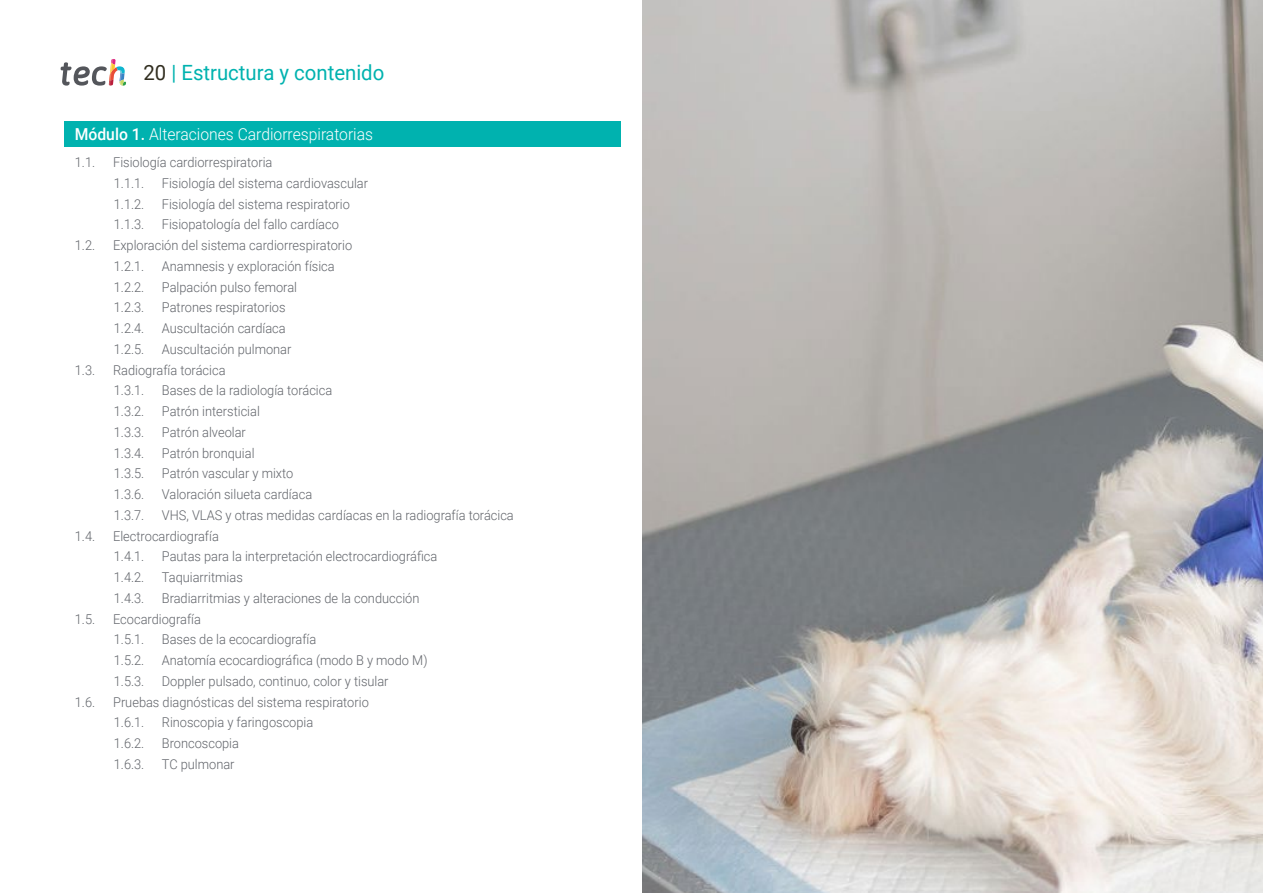
<style>
.page{position:relative;width:1263px;height:893px;background:#fff}
.page>*{position:absolute;margin:0;border:0;box-sizing:border-box;transform-origin:0 0}
.t1{font:21px "Roboto";color:#00b2af}
.t2{font:300 16.5px "Roboto";color:#fff;scale:.95 1}
.t3{font:300 13.5px/20.7px "Roboto";color:#61646a;scale:.95 1}
.s1{color:#312e20}
.s2{font-weight:500}
</style>
<div class="page">
<div style="left:64px;top:121px;width:557px;height:25px;background:#00b2af"></div>
<svg style="left:61px;top:59px;width:65px;height:27px"></svg>
<img style="left:642px;top:0;width:621px;height:893px">
<h1 class="t1" style="left:144px;top:57px;width:242px"><span class="s1">20</span> | Estructura y contenido</h1>
<p class="t2" style="left:75px;top:123px;width:315px"><span class="s2">Módulo 1.</span> Alteraciones Cardiorrespiratorias</p>
<p class="t3" style="left:75px;top:151px;width:23px">1.1.</p>
<p class="t3" style="left:113px;top:151px;width:169px">Fisiología cardiorrespiratoria<br>1.1.1.</p>
<p class="t3" style="left:162px;top:172px;width:219px">Fisiología del sistema cardiovascular</p>
<p class="t3" style="left:114px;top:193px;width:34px">1.1.2.</p>
<p class="t3" style="left:162px;top:193px;width:200px">Fisiología del sistema respiratorio</p>
<p class="t3" style="left:114px;top:214px;width:34px">1.1.3.</p>
<p class="t3" style="left:162px;top:214px;width:188px">Fisiopatología del fallo cardíaco</p>
<p class="t3" style="left:75px;top:234px;width:23px">1.2.</p>
<p class="t3" style="left:113px;top:234px;width:253px">Exploración del sistema cardiorrespiratorio<br>1.2.1.</p>
<p class="t3" style="left:162px;top:255px;width:183px">Anamnesis y exploración física</p>
<p class="t3" style="left:114px;top:276px;width:34px">1.2.2.</p>
<p class="t3" style="left:162px;top:276px;width:144px">Palpación pulso femoral</p>
<p class="t3" style="left:114px;top:297px;width:34px">1.2.3.</p>
<p class="t3" style="left:162px;top:297px;width:132px">Patrones respiratorios</p>
<p class="t3" style="left:114px;top:317px;width:34px">1.2.4.</p>
<p class="t3" style="left:162px;top:317px;width:132px">Auscultación cardíaca</p>
<p class="t3" style="left:114px;top:338px;width:34px">1.2.5.</p>
<p class="t3" style="left:162px;top:338px;width:138px">Auscultación pulmonar</p>
<p class="t3" style="left:75px;top:359px;width:23px">1.3.</p>
<p class="t3" style="left:113px;top:359px;width:120px">Radiografía torácica<br>1.3.1.</p>
<p class="t3" style="left:162px;top:380px;width:181px">Bases de la radiología torácica</p>
<p class="t3" style="left:114px;top:400px;width:34px">1.3.2.</p>
<p class="t3" style="left:162px;top:400px;width:105px">Patrón intersticial</p>
<p class="t3" style="left:114px;top:421px;width:34px">1.3.3.</p>
<p class="t3" style="left:162px;top:421px;width:90px">Patrón alveolar</p>
<p class="t3" style="left:114px;top:442px;width:34px">1.3.4.</p>
<p class="t3" style="left:162px;top:442px;width:99px">Patrón bronquial</p>
<p class="t3" style="left:114px;top:463px;width:34px">1.3.5.</p>
<p class="t3" style="left:162px;top:463px;width:140px">Patrón vascular y mixto</p>
<p class="t3" style="left:114px;top:483px;width:34px">1.3.6.</p>
<p class="t3" style="left:162px;top:483px;width:160px">Valoración silueta cardíaca</p>
<p class="t3" style="left:114px;top:504px;width:34px">1.3.7.</p>
<p class="t3" style="left:162px;top:504px;width:372px">VHS, VLAS y otras medidas cardíacas en la radiografía torácica</p>
<p class="t3" style="left:75px;top:525px;width:23px">1.4.</p>
<p class="t3" style="left:113px;top:525px;width:113px">Electrocardiografía<br>1.4.1.</p>
<p class="t3" style="left:162px;top:546px;width:291px">Pautas para la interpretación electrocardiográfica</p>
<p class="t3" style="left:114px;top:566px;width:34px">1.4.2.</p>
<p class="t3" style="left:162px;top:566px;width:87px">Taquiarritmias</p>
<p class="t3" style="left:114px;top:587px;width:34px">1.4.3.</p>
<p class="t3" style="left:162px;top:587px;width:273px">Bradiarritmias y alteraciones de la conducción</p>
<p class="t3" style="left:75px;top:608px;width:23px">1.5.</p>
<p class="t3" style="left:113px;top:608px;width:94px">Ecocardiografía<br>1.5.1.</p>
<p class="t3" style="left:162px;top:629px;width:164px">Bases de la ecocardiografía</p>
<p class="t3" style="left:114px;top:649px;width:34px">1.5.2.</p>
<p class="t3" style="left:162px;top:649px;width:281px">Anatomía ecocardiográfica (modo B y modo M)</p>
<p class="t3" style="left:114px;top:670px;width:34px">1.5.3.</p>
<p class="t3" style="left:162px;top:670px;width:240px">Doppler pulsado, continuo, color y tisular</p>
<p class="t3" style="left:75px;top:691px;width:23px">1.6.</p>
<p class="t3" style="left:113px;top:691px;width:271px">Pruebas diagnósticas del sistema respiratorio<br>1.6.1.</p>
<p class="t3" style="left:162px;top:712px;width:161px">Rinoscopia y faringoscopia</p>
<p class="t3" style="left:114px;top:732px;width:34px">1.6.2.</p>
<p class="t3" style="left:162px;top:732px;width:83px">Broncoscopia</p>
<p class="t3" style="left:114px;top:753px;width:34px">1.6.3.</p>
<p class="t3" style="left:162px;top:753px;width:78px">TC pulmonar</p>
</div>
